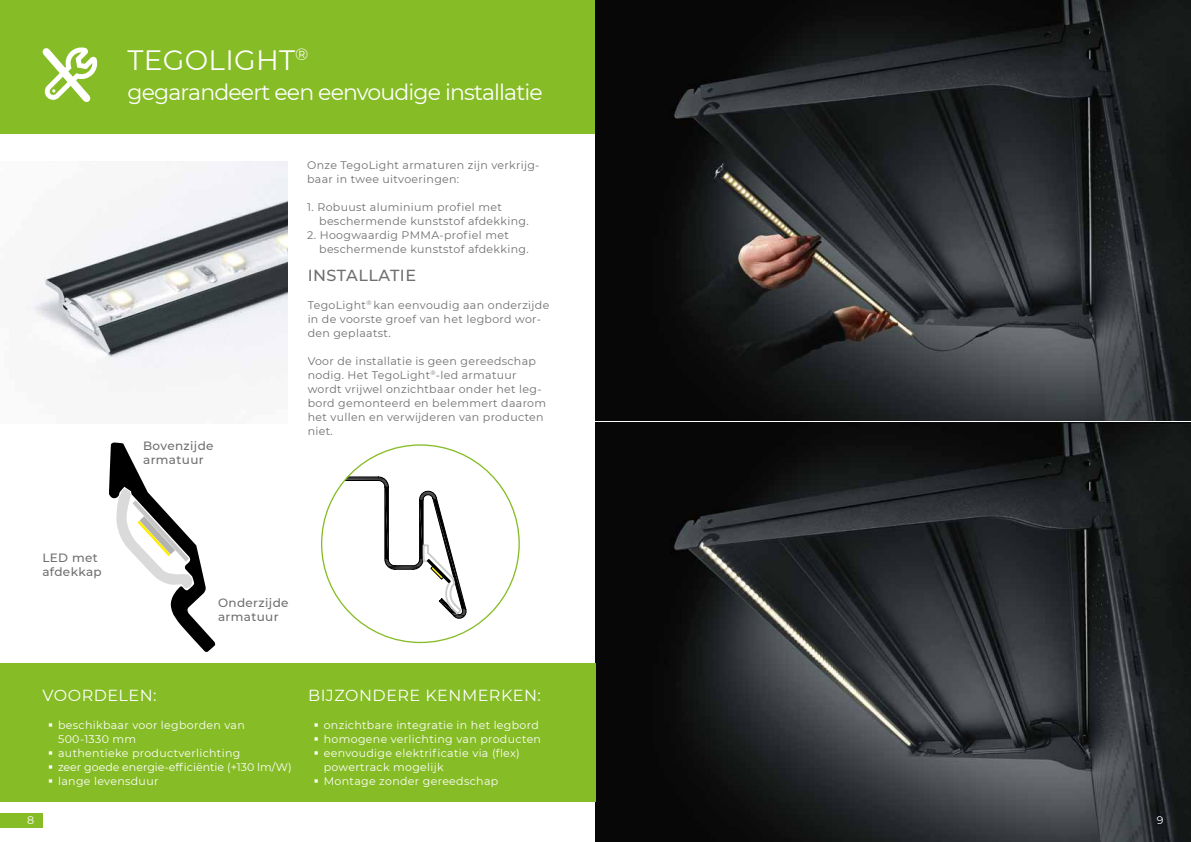
<style>
.page{position:relative;width:1191px;height:842px;background:#fff}
.page>*{position:absolute;margin:0;border:0;box-sizing:border-box;transform-origin:0 0}
.t1{font:28px "Montserrat";letter-spacing:.01em;color:#fff}
.t2{font:22px "Montserrat";letter-spacing:-.04em;color:#fff}
.t3{font:16px "Montserrat";letter-spacing:.03em;color:#fff}
.t4{font:500 16px "Montserrat";letter-spacing:.03em;color:#706f6f}
.t5{font:500 12px/14px "Montserrat";letter-spacing:.03em;color:#706f6f}
.t6{font:11px/14px "Montserrat";letter-spacing:.03em;color:#706f6f}
.t7{font:11px/14px "Montserrat";letter-spacing:.03em;color:#fff}
.t8{font:11px "Montserrat";color:#fff}
</style>
<div class="page">
<div style="left:0;top:814px;width:43px;height:14px;background:#86bc25"></div>
<img style="left:595px;top:0;width:596px;height:842px">
<div style="left:0;top:0;width:595px;height:133px;background:#86bc25"></div>
<img style="left:32px;top:162px;width:256px;height:207px">
<svg style="left:322px;top:477px;width:144px;height:143px"></svg>
<svg style="left:109px;top:442px;width:106px;height:210px"></svg>
<div style="left:0;top:663px;width:595px;height:139px;background:#86bc25"></div>
<svg style="left:42px;top:48px;width:49px;height:54px"></svg>
<h1 class="t1" style="left:128px;top:40px;width:182px">TEGOLIGHT<sup>®</sup></h1>
<h2 class="t2" style="left:128px;top:77px;width:416px">gegarandeert een eenvoudige installatie</h2>
<p class="t5" style="left:143px;top:438px;width:72px">Bovenzijde armatuur</p>
<p class="t6" style="left:307px;top:158px;width:234px">Onze TegoLight armaturen zijn verkrijg&shy;baar in twee uitvoeringen:</p>
<p class="t6" style="left:319px;top:200px;width:211px;text-indent:-12px">1. Robuust aluminium profiel met beschermende kunststof afdekking.</p>
<p class="t6" style="left:319px;top:228px;width:211px;text-indent:-12px">2. Hoogwaardig PMMA-profiel met beschermende kunststof afdekking.</p>
<h3 class="t4" style="left:308px;top:264px;width:110px">INSTALLATIE</h3>
<p class="t6" style="left:308px;top:298px;width:243px">TegoLight<sup>®</sup> kan eenvoudig aan onderzijde in de voorste groef van het legbord wor&shy;den geplaatst.</p>
<p class="t6" style="left:308px;top:354px;width:240px">Voor de installatie is geen gereedschap nodig. Het TegoLight<sup>®</sup>-led armatuur wordt vrijwel onzichtbaar onder het leg&shy;bord gemonteerd en belemmert daarom het vullen en verwijderen van producten niet.</p>
<p class="t5" style="left:42px;top:550px;width:61px">LED met afdekkap</p>
<p class="t5" style="left:218px;top:596px;width:72px">Onderzijde armatuur</p>
<h3 class="t3" style="left:43px;top:684px;width:116px">VOORDELEN:</h3>
<p class="t7" style="left:58px;top:718px;width:188px;text-indent:-10px">▪ beschikbaar voor legborden van<br>500-1330 mm</p>
<p class="t7" style="left:48px;top:746px;width:194px">▪ authentieke productverlichting</p>
<p class="t8" style="left:48px;top:759px;width:245px">▪ zeer goede energie-efficiëntie (+130 lm/W)</p>
<p class="t7" style="left:48px;top:774px;width:112px">▪ lange levensduur</p>
<h3 class="t3" style="left:308px;top:684px;width:234px">BIJZONDERE KENMERKEN:</h3>
<p class="t7" style="left:314px;top:718px;width:227px">▪ onzichtbare integratie in het legbord</p>
<p class="t7" style="left:314px;top:732px;width:229px">▪ homogene verlichting van producten</p>
<p class="t7" style="left:324px;top:746px;width:198px;text-indent:-10px">▪ eenvoudige elektrificatie via (flex) powertrack mogelijk</p>
<p class="t7" style="left:314px;top:774px;width:186px">▪ Montage zonder gereedschap</p>
<p class="t7" style="left:27px;top:813px;width:9px">8</p>
<p class="t7" style="left:1157px;top:813px;width:8px">9</p>
</div>
